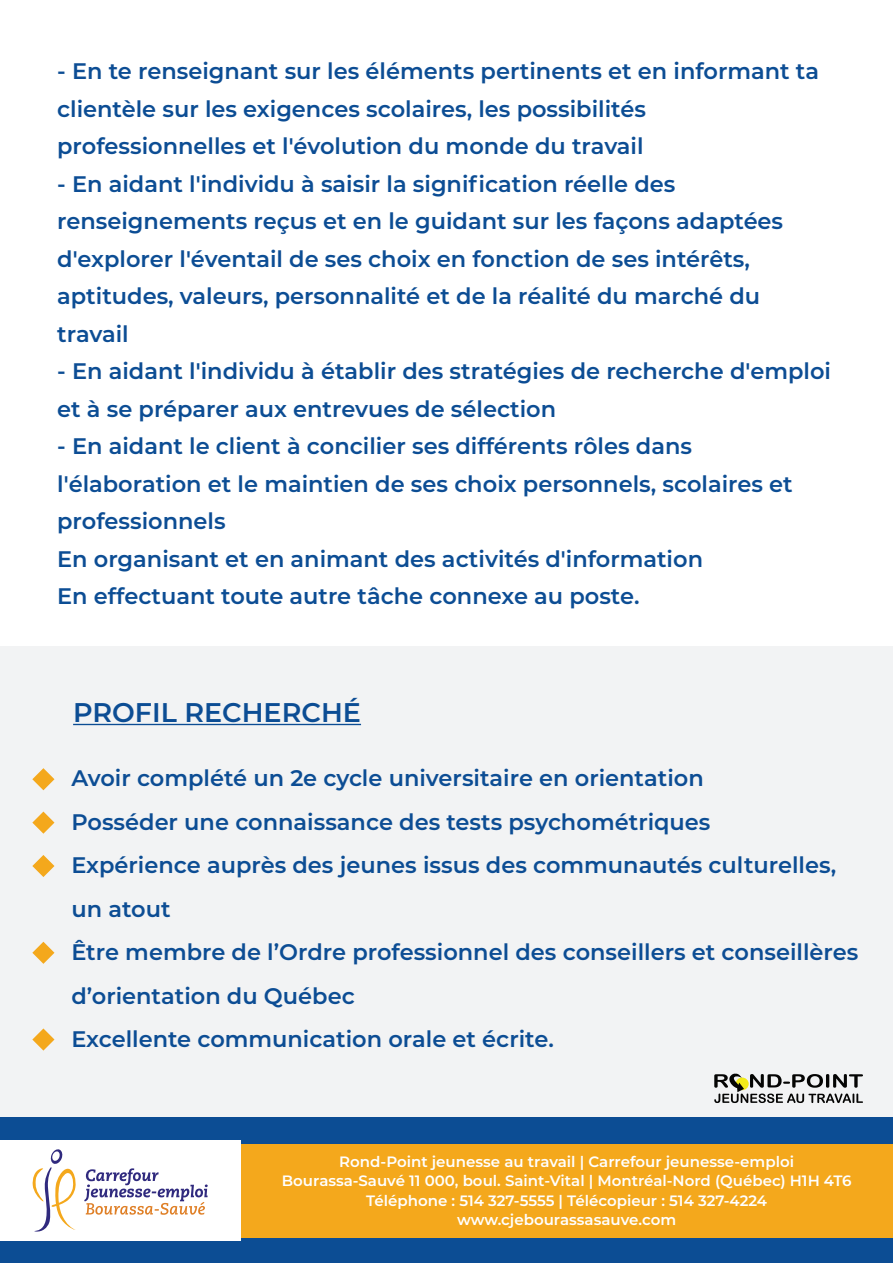
<style>
.page{position:relative;width:893px;height:1263px;background:#fff}
.page>*{position:absolute;margin:0;border:0;box-sizing:border-box;transform-origin:0 0}
.t1{font:600 27px "Montserrat";color:#0c4d94}
.t2{font:600 22.5px/37.5px "Montserrat";color:#0c4d94}
.t3{font:600 15px/19.5px "Montserrat";color:#fff;text-align:center}
</style>
<div class="page">
<div style="left:0;top:646px;width:893px;height:472px;background:#f2f3f4"></div>
<div style="left:0;top:1118px;width:893px;height:145px;background:#0c4d94"></div>
<div style="left:240px;top:1144px;width:653px;height:93px;background:#f4a81c"></div>
<div style="left:0;top:1140px;width:240px;height:101px;background:#fff"></div>
<svg style="left:32px;top:1149px;width:44px;height:83px"></svg>
<svg style="left:84px;top:1168px;width:124px;height:47px"></svg>
<hr style="left:73px;top:724px;width:288px;height:1px;background:#0c4d94">
<svg style="left:32px;top:768px;width:22px;height:22px"></svg>
<svg style="left:32px;top:811px;width:22px;height:23px"></svg>
<svg style="left:32px;top:855px;width:22px;height:22px"></svg>
<svg style="left:32px;top:942px;width:22px;height:22px"></svg>
<svg style="left:32px;top:1028px;width:22px;height:22px"></svg>
<svg style="left:714px;top:1073px;width:149px;height:30px"></svg>
<p class="t2" style="left:57px;top:51px;width:763px">- En te renseignant sur les éléments pertinents et en informant ta clientèle sur les exigences scolaires, les possibilités professionnelles et l'évolution du monde du travail</p>
<p class="t2" style="left:57px;top:164px;width:727px">- En aidant l'individu à saisir la signification réelle des renseignements reçus et en le guidant sur les façons adaptées d'explorer l'éventail de ses choix en fonction de ses intérêts, aptitudes, valeurs, personnalité et de la réalité du marché du travail</p>
<p class="t2" style="left:57px;top:351px;width:775px">- En aidant l'individu à établir des stratégies de recherche d'emploi et à se préparer aux entrevues de sélection</p>
<p class="t2" style="left:57px;top:426px;width:737px">- En aidant le client à concilier ses différents rôles dans l'élaboration et le maintien de ses choix personnels, scolaires et professionnels<br>En organisant et en animant des activités d'information<br>En effectuant toute autre tâche connexe au poste.</p>
<p class="t1" style="left:73px;top:693px;width:289px">PROFIL RECHERCHÉ</p>
<p class="t2" style="left:71px;top:755px;width:788px;line-height:43.5px">Avoir complété un 2e cycle universitaire en orientation<br>Posséder une connaissance des tests psychométriques<br>Expérience auprès des jeunes issus des communautés culturelles, un atout<br>Être membre de l’Ordre professionnel des conseillers et conseillères d’orientation du Québec<br>Excellente communication orale et écrite.</p>
<p class="t3" style="left:282px;top:1151px;width:571px">Rond-Point jeunesse au travail | Carrefour jeunesse-emploi Bourassa-Sauvé 11 000, boul. Saint-Vital | Montréal-Nord (Québec) H1H 4T6<br>Téléphone : 514 327-5555 | Télécopieur : 514 327-4224 www.cjebourassasauve.com</p>
</div>
